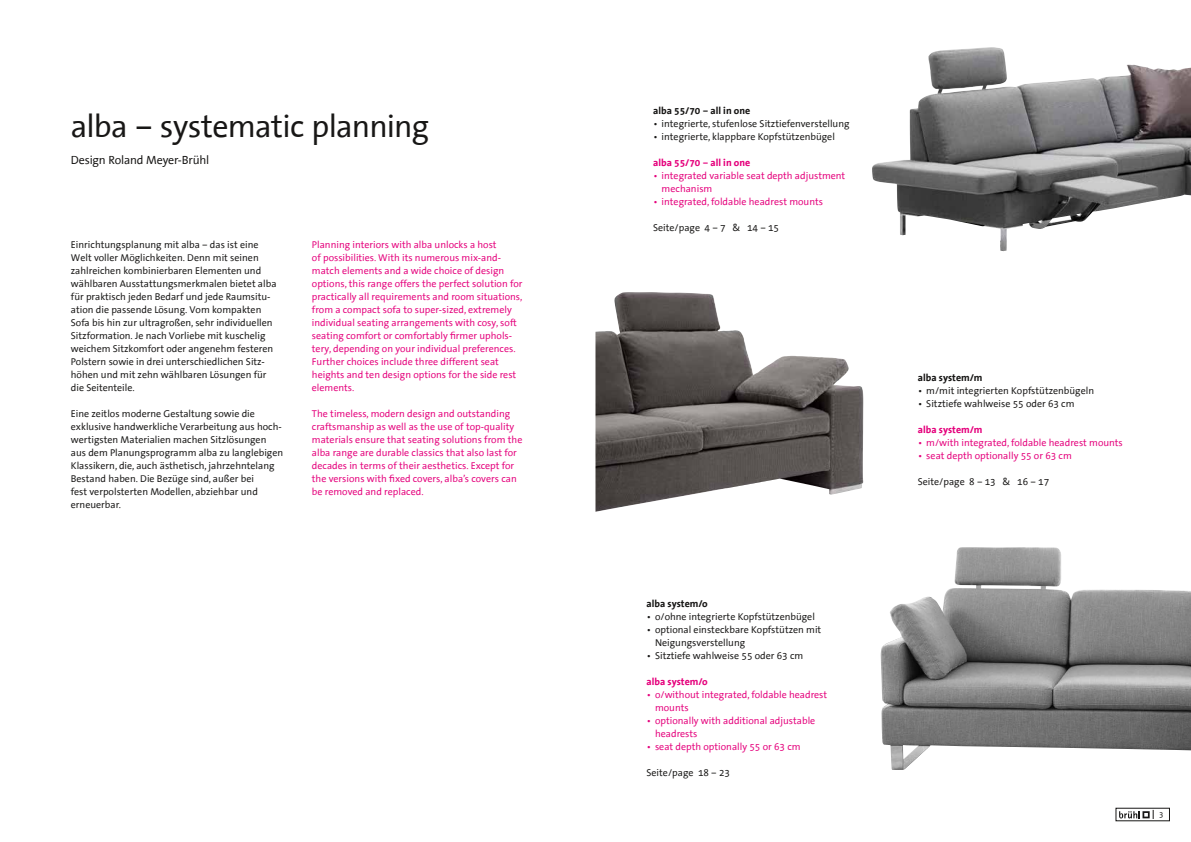
<style>
.page{position:relative;width:1191px;height:842px;background:#fff}
.page>*{position:absolute;margin:0;border:0;box-sizing:border-box;transform-origin:0 0}
.t1{font:32px "The Sans Office";letter-spacing:-.025em;color:#181716}
.t2{font:12px "The Sans Office";letter-spacing:-.015em;color:#181716}
.t3{font:10px/13px "The Sans Office";color:#181716}
.t4{font:10px/13px "The Sans Office";color:#e5007c}
.t5{font:700 10px "The Sans Office";color:#181716}
.t6{font:700 10px "The Sans Office";color:#e5007c}
.t7{font:7.8px "The Sans Office";color:#181716}
</style>
<div class="page">
<img style="left:872px;top:47px;width:319px;height:204px">
<img style="left:595px;top:292px;width:268px;height:220px">
<img style="left:880px;top:547px;width:311px;height:223px">
<svg style="left:1119px;top:810px;width:34px;height:9px"></svg>
<h1 class="t1" style="left:71px;top:110px;width:360px">alba – systematic planning</h1>
<p class="t2" style="left:71px;top:154px;width:140px">Design Roland Meyer-Brühl</p>
<p class="t3" style="left:71px;top:239px;width:207px">Einrichtungsplanung mit alba – das ist eine Welt voller Möglichkeiten. Denn mit seinen zahlreichen kombinierbaren Elementen und wählbaren Ausstattungsmerkmalen bietet alba für praktisch jeden Bedarf und jede Raumsitu&shy;ation die passende Lösung. Vom kompakten Sofa bis hin zur ultragroßen, sehr individuellen Sitzformation. Je nach Vorliebe mit kuschelig weichem Sitzkomfort oder angenehm festeren Polstern sowie in drei unterschiedlichen Sitz&shy;höhen und mit zehn wählbaren Lösungen für die Seitenteile.</p>
<p class="t3" style="left:71px;top:408px;width:214px">Eine zeitlos moderne Gestaltung sowie die exklusive handwerkliche Verarbeitung aus hoch&shy;wertigsten Materialien machen Sitzlösungen aus dem Planungsprogramm alba zu langlebigen Klassikern, die, auch ästhetisch, jahrzehntelang Bestand haben. Die Bezüge sind, außer bei<br>fest verpolsterten Modellen, abziehbar und erneuerbar.</p>
<p class="t4" style="left:312px;top:239px;width:212px">Planning interiors with alba unlocks a host<br>of possibilities. With its numerous mix-and&shy;match elements and a wide choice of design options, this range offers the perfect solution for practically all requirements and room situations, from a compact sofa to super-sized, extremely individual seating arrangements with cosy, soft seating comfort or comfortably firmer uphols&shy;tery, depending on your individual preferences.<br>Further choices include three different seat heights and ten design options for the side rest elements.</p>
<p class="t4" style="left:312px;top:408px;width:212px">The timeless, modern design and outstanding craftsmanship as well as the use of top-quality materials ensure that seating solutions from the alba range are durable classics that also last for decades in terms of their aesthetics. Except for the versions with fixed covers, alba’s covers can be removed and replaced.</p>
<p class="t5" style="left:653px;top:105px;width:99px">alba 55/70 – all in one</p>
<p class="t3" style="left:653px;top:118px;width:198px">• integrierte, stufenlose Sitztiefenverstellung</p>
<p class="t3" style="left:653px;top:131px;width:183px">• integrierte, klappbare Kopfstützenbügel</p>
<p class="t6" style="left:653px;top:157px;width:99px">alba 55/70 – all in one</p>
<p class="t4" style="left:661px;top:170px;width:185px;text-indent:-8px">• integrated variable seat depth adjustment mechanism</p>
<p class="t4" style="left:653px;top:196px;width:171px">• integrated, foldable headrest mounts</p>
<p class="t3" style="left:653px;top:222px;width:127px">Seite/page 4 – 7 &amp; 14 – 15</p>
<p class="t5" style="left:646px;top:598px;width:63px">alba system/o</p>
<p class="t3" style="left:646px;top:610px;width:170px">• o/ohne integrierte Kopfstützenbügel</p>
<p class="t3" style="left:655px;top:623px;width:168px;text-indent:-8px">• optional einsteckbare Kopfstützen mit<br>Neigungsverstellung</p>
<p class="t3" style="left:646px;top:649px;width:158px">• Sitztiefe wahlweise 55 oder 63 cm</p>
<p class="t6" style="left:646px;top:676px;width:63px">alba system/o</p>
<p class="t4" style="left:655px;top:688px;width:174px;text-indent:-8px">• o/without integrated, foldable headrest mounts</p>
<p class="t4" style="left:655px;top:714px;width:162px;text-indent:-8px">• optionally with additional adjustable headrests</p>
<p class="t4" style="left:646px;top:740px;width:156px">• seat depth optionally 55 or 63 cm</p>
<p class="t3" style="left:646px;top:766px;width:85px">Seite/page 18 – 23</p>
<p class="t5" style="left:917px;top:373px;width:66px">alba system/m</p>
<p class="t3" style="left:917px;top:385px;width:178px">• m/mit integrierten Kopfstützenbügeln</p>
<p class="t3" style="left:917px;top:398px;width:158px">• Sitztiefe wahlweise 55 oder 63 cm</p>
<p class="t6" style="left:917px;top:425px;width:66px">alba system/m</p>
<p class="t4" style="left:917px;top:437px;width:206px">• m/with integrated, foldable headrest mounts</p>
<p class="t4" style="left:917px;top:450px;width:156px">• seat depth optionally 55 or 63 cm</p>
<p class="t3" style="left:917px;top:476px;width:133px">Seite/page 8 – 13 &amp; 16 – 17</p>
<p class="t7" style="left:1159px;top:810px;width:6px">3</p>
</div>
